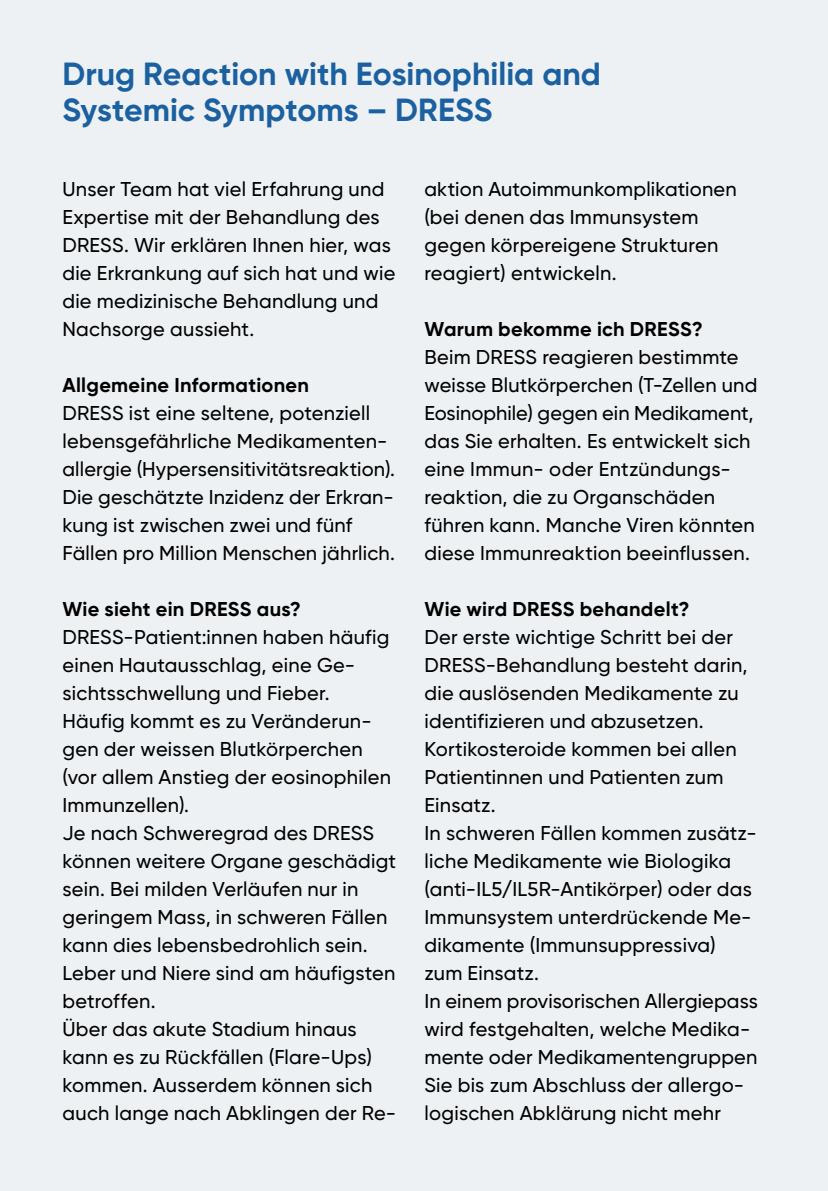
<style>
.page{position:relative;width:828px;height:1191px;background:#eef1f3}
.page>*{position:absolute;margin:0;border:0;box-sizing:border-box;transform-origin:0 0}
.t1{font:700 32px/36px "USZ Gilroy";color:#1b60a0}
.t2{font:500 20px/28px "USZ Gilroy";letter-spacing:.015em;color:#000}
.t3{font:700 20px "USZ Gilroy";letter-spacing:.015em;color:#000}
</style>
<div class="page">
<h1 class="t1" style="left:62px;top:55px;width:540px">Drug Reaction with Eosinophilia and<br>Systemic Symptoms – DRESS</h1>
<p class="t2" style="left:62px;top:175px;width:334px">Unser Team hat viel Erfahrung und<br>Expertise mit der Behandlung des<br>DRESS. Wir erklären Ihnen hier, was die Erkrankung auf sich hat und wie die medizinische Behandlung und<br>Nachsorge aussieht.</p>
<p class="t3" style="left:62px;top:372px;width:248px">Allgemeine Informationen</p>
<p class="t2" style="left:62px;top:399px;width:334px">DRESS ist eine seltene, potenziell lebensgefährliche Medikamenten&shy;allergie (Hypersensitivitätsreaktion).<br>Die geschätzte Inzidenz der Erkran&shy;kung ist zwischen zwei und fünf Fällen pro Million Menschen jährlich.</p>
<p class="t3" style="left:62px;top:596px;width:240px">Wie sieht ein DRESS aus?</p>
<p class="t2" style="left:62px;top:623px;width:335px">DRESS-Patient:innen haben häufig einen Hautausschlag, eine Ge&shy;sichtsschwellung und Fieber.<br>Häufig kommt es zu Veränderun&shy;gen der weissen Blutkörperchen (vor allem Anstieg der eosinophilen<br>Immunzellen).<br>Je nach Schweregrad des DRESS können weitere Organe geschädigt sein. Bei milden Verläufen nur in geringem Mass, in schweren Fällen kann dies lebensbedrohlich sein.<br>Leber und Niere sind am häufigsten betroffen.<br>Über das akute Stadium hinaus kann es zu Rückfällen (Flare-Ups) kommen. Ausserdem können sich auch lange nach Abklingen der Re-</p>
<p class="t2" style="left:424px;top:175px;width:314px">aktion Autoimmunkomplikationen (bei denen das Immunsystem gegen körpereigene Strukturen reagiert) entwickeln.</p>
<p class="t3" style="left:424px;top:316px;width:280px">Warum bekomme ich DRESS?</p>
<p class="t2" style="left:424px;top:343px;width:334px">Beim DRESS reagieren bestimmte weisse Blutkörperchen (T-Zellen und Eosinophile) gegen ein Medikament, das Sie erhalten. Es entwickelt sich eine Immun- oder Entzündungs&shy;reaktion, die zu Organschäden führen kann. Manche Viren könnten diese Immunreaktion beeinflussen.</p>
<p class="t3" style="left:424px;top:596px;width:267px">Wie wird DRESS behandelt?</p>
<p class="t2" style="left:424px;top:623px;width:335px">Der erste wichtige Schritt bei der<br>DRESS-Behandlung besteht darin, die auslösenden Medikamente zu identifizieren und abzusetzen.<br>Kortikosteroide kommen bei allen<br>Patientinnen und Patienten zum<br>Einsatz.<br>In schweren Fällen kommen zusätz&shy;liche Medikamente wie Biologika (anti-IL5/IL5R-Antikörper) oder das<br>Immunsystem unterdrückende Me&shy;dikamente (Immunsuppressiva) zum Einsatz.<br>In einem provisorischen Allergiepass wird festgehalten, welche Medika&shy;mente oder Medikamentengruppen<br>Sie bis zum Abschluss der allergo&shy;logischen Abklärung nicht mehr</p>
</div>
